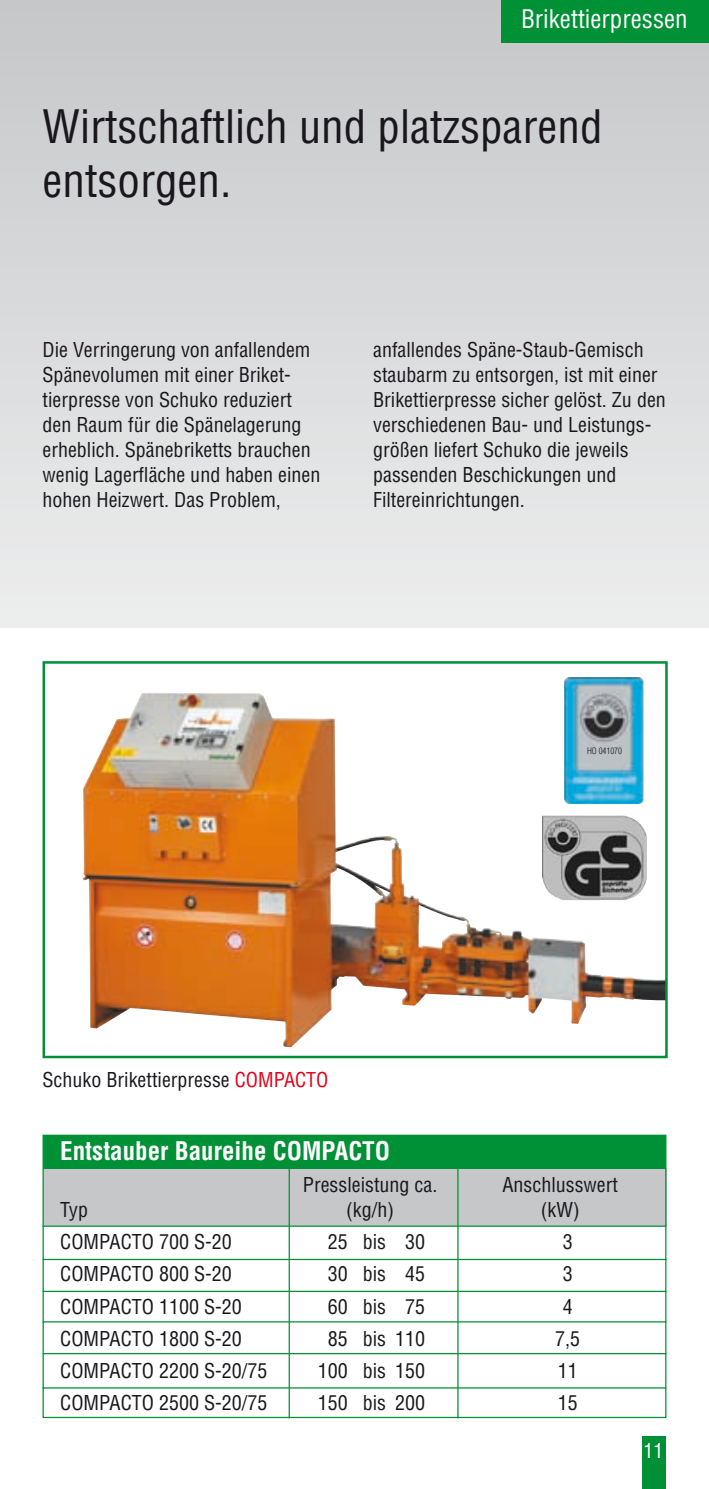
<style>
.page{position:relative;width:709px;height:1489px;background:#fff}
.page>*{position:absolute;margin:0;border:0;box-sizing:border-box;transform-origin:0 0}
.t1{font:condensed 45px/54px "Helvetica";color:#1a171c}
.t2{font:700 condensed 25px "Helvetica";color:#fff}
.t3{font:condensed 25px "Helvetica";color:#fff}
.t4{font:condensed 20px/25px "Helvetica";color:#1a171c}
.t5{font:condensed 20px "Helvetica";color:#fff}
.t6{font:300 condensed 8.75px "Helvetica";color:#1a171c}
.s1{color:#e2001a}
</style>
<div class="page">
<div style="left:642px;top:1436px;width:23px;height:52px;background:#009036"></div>
<div style="left:0;top:0;width:709px;height:627px;background:linear-gradient(to bottom,#c5c7c8,#edeeee)"></div>
<div style="left:501px;top:0;width:208px;height:42px;background:#009036"></div>
<div style="left:43px;top:1168px;width:623px;height:58px;background:#c6c7c9"></div>
<div style="left:43px;top:1135px;width:623px;height:33px;background:#009036"></div>
<div style="left:43px;top:1134px;width:623px;height:283px;border:1px solid #009036"></div>
<hr style="left:43px;top:1225px;width:623px;height:1px;background:#009036">
<hr style="left:43px;top:1258px;width:623px;height:1px;background:#009036">
<hr style="left:43px;top:1290px;width:623px;height:1px;background:#009036">
<hr style="left:43px;top:1321px;width:623px;height:1px;background:#009036">
<hr style="left:289px;top:1167px;width:1px;height:251px;background:#009036">
<hr style="left:457px;top:1167px;width:1px;height:251px;background:#009036">
<hr style="left:43px;top:1352px;width:623px;height:2px;background:#009036">
<img style="left:82px;top:694px;width:551px;height:353px">
<div style="left:43px;top:661px;width:624px;height:397px;border:2px solid #009036"></div>
<hr style="left:42px;top:1387px;width:624px;height:1px;background:#009036">
<img style="left:564px;top:677px;width:80px;height:126px">
<img style="left:542px;top:815px;width:105px;height:85px">
<p class="t3" style="left:521px;top:4px;width:168px">Brikettierpressen</p>
<h1 class="t1" style="left:43px;top:99px;width:561px">Wirtschaftlich und platzsparend entsorgen.</h1>
<p class="t4" style="left:43px;top:337px;width:279px">Die Verringerung von anfallendem<br>Spänevolumen mit einer Briket&shy;tierpresse von Schuko reduziert den Raum für die Spänelagerung erheblich. Spänebriketts brauchen wenig Lagerfläche und haben einen hohen Heizwert. Das Problem,</p>
<p class="t4" style="left:373px;top:336px;width:294px">anfallendes Späne-Staub-Gemisch staubarm zu entsorgen, ist mit einer Brikettierpresse sicher gelöst. Zu den verschiedenen Bau- und Leistungs&shy;größen liefert Schuko die jeweils passenden Beschickungen und Filtereinrichtungen.</p>
<p class="t4" style="left:43px;top:1066px;width:287px">Schuko Brikettierpresse <span class="s1">COMPACTO</span></p>
<p class="t6" style="left:587px;top:745px;width:36px">HO 041070</p>
<p class="t2" style="left:60px;top:1135px;width:331px">Entstauber Baureihe COMPACTO</p>
<p class="t4" style="left:303px;top:1171px;width:136px">Pressleistung ca.</p>
<p class="t4" style="left:502px;top:1171px;width:117px">Anschlusswert</p>
<p class="t4" style="left:60px;top:1196px;width:29px">Typ</p>
<p class="t4" style="left:346px;top:1196px;width:49px">(kg/h)</p>
<p class="t4" style="left:541px;top:1196px;width:40px">(kW)</p>
<p class="t4" style="left:60px;top:1229px;width:173px">COMPACTO 700 S-20</p>
<p class="t4" style="left:328px;top:1229px;width:99px">25 bis 30</p>
<p class="t4" style="left:563px;top:1229px;width:11px">3</p>
<p class="t4" style="left:60px;top:1261px;width:173px">COMPACTO 800 S-20</p>
<p class="t4" style="left:328px;top:1261px;width:99px">30 bis 45</p>
<p class="t4" style="left:563px;top:1261px;width:11px">3</p>
<p class="t4" style="left:60px;top:1293px;width:183px">COMPACTO 1100 S-20</p>
<p class="t4" style="left:328px;top:1293px;width:99px">60 bis 75</p>
<p class="t4" style="left:563px;top:1293px;width:11px">4</p>
<p class="t4" style="left:60px;top:1325px;width:183px">COMPACTO 1800 S-20</p>
<p class="t4" style="left:328px;top:1325px;width:99px">85 bis 110</p>
<p class="t4" style="left:555px;top:1325px;width:26px">7,5</p>
<p class="t4" style="left:60px;top:1357px;width:209px">COMPACTO 2200 S-20/75</p>
<p class="t4" style="left:318px;top:1357px;width:109px">100 bis 150</p>
<p class="t4" style="left:558px;top:1357px;width:21px">11</p>
<p class="t4" style="left:60px;top:1389px;width:209px">COMPACTO 2500 S-20/75</p>
<p class="t4" style="left:318px;top:1389px;width:109px">150 bis 200</p>
<p class="t4" style="left:558px;top:1389px;width:21px">15</p>
<p class="t5" style="left:643px;top:1438px;width:21px">11</p>
</div>
